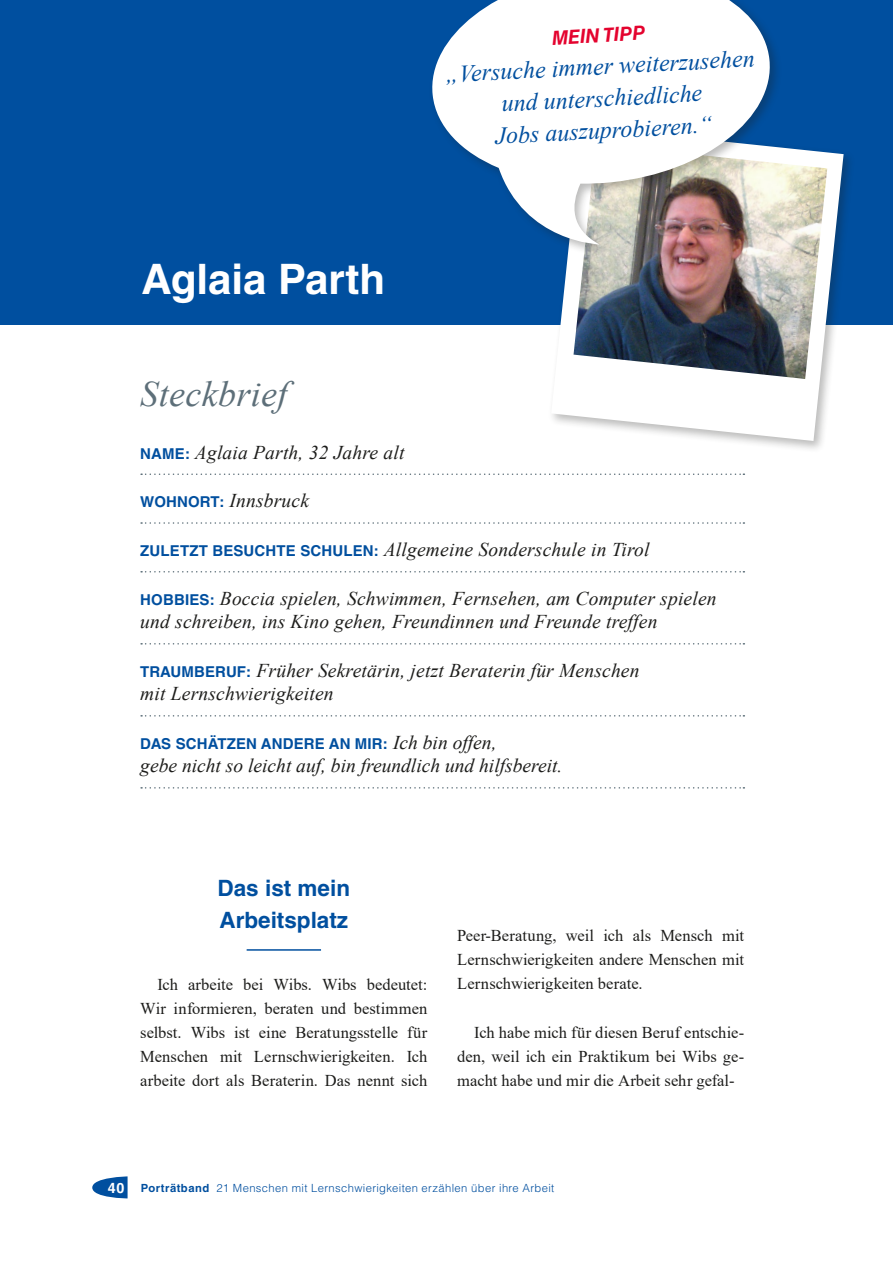
<style>
.page{position:relative;width:893px;height:1263px;background:#fff}
.page>*{position:absolute;margin:0;border:0;box-sizing:border-box;transform-origin:0 0}
.Absatzformat_2{font:700 42px "Helvetica LT Std";color:#fff}
.Absatzformat_1{font:italic 36px "Times New Roman";letter-spacing:.01em;color:#5d6f79}
.adresse{font:italic 24px "Times New Roman";color:#004f9f}
.txt_hl2{font:700 22.5px/31.5px "Helvetica LT Std";color:#004f9f}
.Absatzformat_1-2{font:italic 19.5px/23.2px "Times New Roman";letter-spacing:.01em;color:#1d1d1b}
.adresse-2{font:italic 700 19.5px "Helvetica LT Std";color:#e4032e}
.fließtxt{font:16.5px/24px "Times New Roman";letter-spacing:.005em;color:#1d1d1b;text-align:justify}
.Absatzformat_1-3{font:700 15px "Helvetica LT Std";letter-spacing:.01em;color:#004f9f}
.t1{font:300 11.25px "Helvetica LT Std";letter-spacing:.03em;color:#004f9f}
.s1{font-family:"Helvetica LT Std";font-weight:700;font-style:normal;font-size:15px;color:#004f9f}
.s2{font-family:"Times New Roman";font-weight:400;font-style:italic;font-size:19.5px;color:#1d1d1b}
.s3{font-weight:700;font-size:14.25px;color:#fff}
.s4{font-weight:700}
</style>
<div class="page">
<svg style="left:92px;top:1176px;width:36px;height:22px"></svg>
<div style="left:0;top:0;width:893px;height:325px;background:#004f9f"></div>
<div style="left:548px;top:123px;width:307px;height:330px;background:#1d1d1b;opacity:.3"></div>
<svg style="left:551px;top:127px;width:293px;height:314px"></svg>
<img style="left:573px;top:144px;width:254px;height:235px">
<div style="left:429px;top:0;width:353px;height:256px;background:#1d1d1b;opacity:.3"></div>
<svg style="left:429px;top:0;width:346px;height:244px;fill:#fff"></svg>
<hr style="left:247px;top:949px;width:74px;height:2px;background:#004f9f">
<svg style="left:141px;top:473px;width:603px;height:2px"></svg>
<svg style="left:141px;top:522px;width:603px;height:2px"></svg>
<svg style="left:141px;top:571px;width:603px;height:1px"></svg>
<svg style="left:141px;top:643px;width:603px;height:1px"></svg>
<svg style="left:141px;top:715px;width:603px;height:1px"></svg>
<svg style="left:141px;top:787px;width:603px;height:2px"></svg>
<p class="Absatzformat_2" style="left:141px;top:254px;width:245px">Aglaia Parth</p>
<p class="adresse-2" style="left:551px;top:26px;width:95px;rotate:-3deg">MEIN TIPP</p>
<p class="adresse" style="left:445px;top:58px;width:311px;rotate:-3deg">„Versuche immer weiterzusehen</p>
<p class="adresse" style="left:501px;top:87px;width:202px;rotate:-3deg">und unterschiedliche</p>
<p class="adresse" style="left:494px;top:119px;width:218px;rotate:-3deg">Jobs auszuprobieren.“</p>
<p class="Absatzformat_1" style="left:140px;top:369px;width:149px">Steckbrief</p>
<p class="Absatzformat_1-2" style="left:140px;top:440px;width:266px"><span class="s1">NAME:</span> Aglaia Parth, 32 Jahre alt</p>
<p class="Absatzformat_1-2" style="left:140px;top:489px;width:170px"><span class="s1">WOHNORT:</span> Innsbruck</p>
<p class="Absatzformat_1-2" style="left:140px;top:537px;width:511px"><span class="s1">ZULETZT BESUCHTE SCHULEN:</span> Allgemeine Sonderschule in Tirol</p>
<p class="Absatzformat_1-2" style="left:140px;top:586px;width:578px"><span class="s1">HOBBIES:</span> Boccia spielen, Schwimmen, Fernsehen, am Computer spielen und schreiben, ins Kino gehen, Freundinnen und Freunde treffen</p>
<p class="Absatzformat_1-2" style="left:140px;top:658px;width:501px"><span class="s1">TRAUMBERUF:</span> Früher Sekretärin, jetzt Beraterin für Menschen mit Lernschwierigkeiten</p>
<p class="Absatzformat_1-3" style="left:140px;top:734px;width:358px">DAS SCHÄTZEN ANDERE AN MIR: <span class="s2">Ich bin offen,</span></p>
<p class="Absatzformat_1-2" style="left:140px;top:754px;width:424px">gebe nicht so leicht auf, bin freundlich und hilfsbereit.</p>
<p class="txt_hl2" style="left:218px;top:872px;width:134px">Das ist mein<br>Arbeitsplatz</p>
<p class="fließtxt" style="left:140px;top:972px;width:289px;text-indent:17px">Ich arbeite bei Wibs. Wibs bedeutet:<br>Wir informieren, beraten und bestimmen selbst. Wibs ist eine Beratungsstelle für Menschen mit Lernschwierigkeiten. Ich arbeite dort als Beraterin. Das nennt sich</p>
<p class="fließtxt" style="left:457px;top:923px;width:289px">Peer-Beratung, weil ich als Mensch mit Lernschwierigkeiten andere Menschen mit Lernschwierigkeiten berate.</p>
<p class="fließtxt" style="left:457px;top:1020px;width:289px;text-indent:17px">Ich habe mich für diesen Beruf entschie&shy;den, weil ich ein Praktikum bei Wibs ge&shy;macht habe und mir die Arbeit sehr gefal-</p>
<p class="t1" style="left:108px;top:1180px;width:448px"><span class="s3">40</span> <span class="s4">Porträtband</span> 21 Menschen mit Lernschwierigkeiten erzählen über ihre Arbeit</p>
</div>
